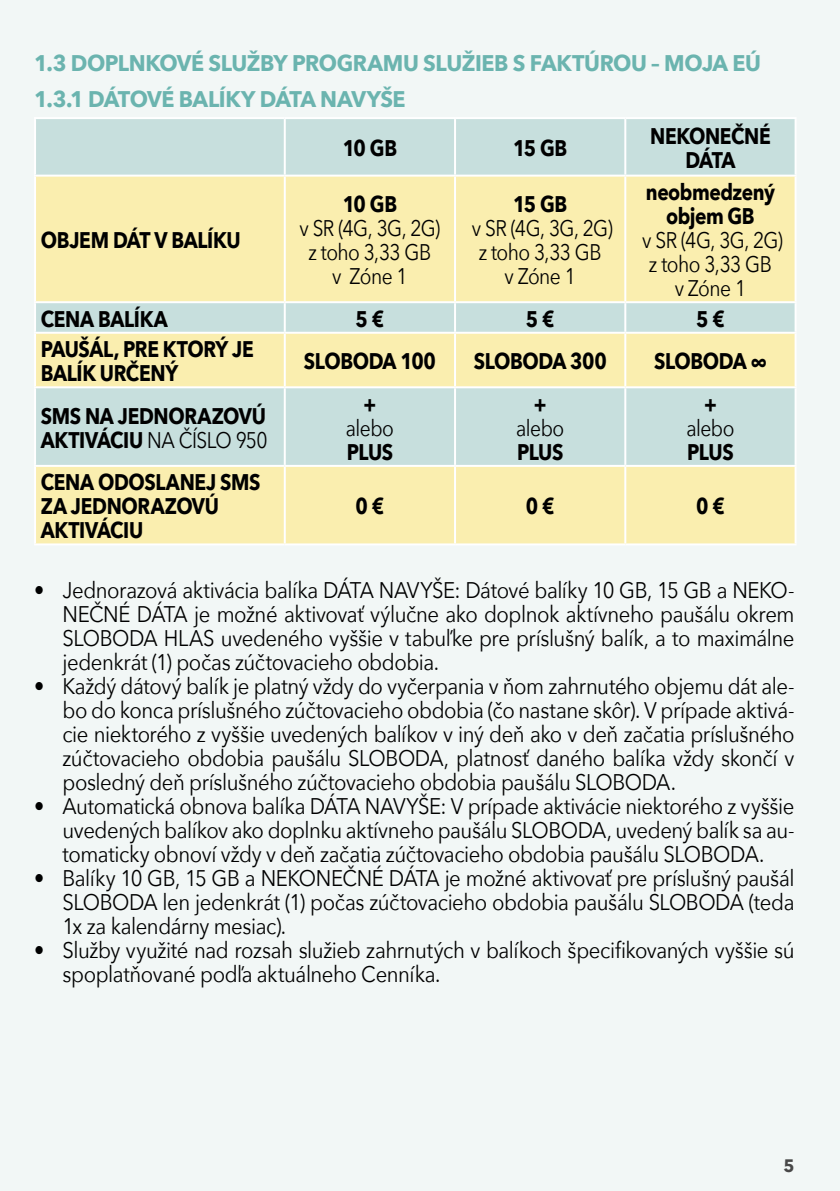
<style>
.page{position:relative;width:840px;height:1191px;background:#fff}
.page>*{position:absolute;margin:0;border:0;box-sizing:border-box;transform-origin:0 0}
.t1{font:22.6px/24px "Avenir Next";letter-spacing:-.025em;color:#000;text-align:justify;scale:.9 1}
.t2{font:700 22.6px/24px "Avenir Next";letter-spacing:-.02em;color:#000;scale:.85 1}
.t3{font:22.6px/24px "Avenir Next";letter-spacing:-.025em;color:#000;text-align:center;scale:.85 1}
.t4{font:700 22.6px/36px "Avenir Next";letter-spacing:-.02em;color:#6bb4af;scale:.95 1}
.t5{font:700 18px "Avenir Next";color:#484848;scale:.95 1}
.s1{font-weight:400}
</style>
<div class="page">
<div style="left:0;top:0;width:839px;height:1191px;background:#f2f7f6"></div>
<div style="left:36px;top:119px;width:758px;height:56px;background:#c7dfdd"></div>
<svg style="left:36px;top:177px;width:758px;height:366px;background:#ebe9bc"></svg>
<hr style="left:34px;top:117px;width:250px;height:2px;background:#fff">
<hr style="left:34px;top:119px;width:2px;height:56px;background:#fff">
<hr style="left:284px;top:117px;width:171px;height:2px;background:#fff">
<hr style="left:283px;top:119px;width:2px;height:56px;background:#fff">
<hr style="left:455px;top:117px;width:170px;height:2px;background:#fff">
<hr style="left:454px;top:119px;width:2px;height:56px;background:#fff">
<hr style="left:625px;top:117px;width:171px;height:2px;background:#fff">
<hr style="left:624px;top:119px;width:2px;height:56px;background:#fff">
<hr style="left:794px;top:119px;width:2px;height:56px;background:#fff">
<hr style="left:34px;top:175px;width:250px;height:2px;background:#fff">
<hr style="left:34px;top:177px;width:2px;height:124px;background:#fff">
<hr style="left:284px;top:175px;width:171px;height:2px;background:#fff">
<hr style="left:283px;top:177px;width:2px;height:124px;background:#fff">
<hr style="left:455px;top:175px;width:170px;height:2px;background:#fff">
<hr style="left:454px;top:177px;width:2px;height:124px;background:#fff">
<hr style="left:625px;top:175px;width:171px;height:2px;background:#fff">
<hr style="left:624px;top:177px;width:2px;height:124px;background:#fff">
<hr style="left:794px;top:177px;width:2px;height:124px;background:#fff">
<hr style="left:34px;top:301px;width:250px;height:2px;background:#fff">
<hr style="left:34px;top:303px;width:2px;height:29px;background:#fff">
<hr style="left:284px;top:301px;width:171px;height:2px;background:#fff">
<hr style="left:283px;top:303px;width:2px;height:29px;background:#fff">
<hr style="left:455px;top:301px;width:170px;height:2px;background:#fff">
<hr style="left:454px;top:303px;width:2px;height:29px;background:#fff">
<hr style="left:625px;top:301px;width:171px;height:2px;background:#fff">
<hr style="left:624px;top:303px;width:2px;height:29px;background:#fff">
<hr style="left:794px;top:303px;width:2px;height:29px;background:#fff">
<hr style="left:34px;top:332px;width:250px;height:2px;background:#fff">
<hr style="left:34px;top:334px;width:2px;height:52px;background:#fff">
<hr style="left:284px;top:332px;width:171px;height:2px;background:#fff">
<hr style="left:283px;top:334px;width:2px;height:52px;background:#fff">
<hr style="left:455px;top:332px;width:170px;height:2px;background:#fff">
<hr style="left:454px;top:334px;width:2px;height:52px;background:#fff">
<hr style="left:625px;top:332px;width:171px;height:2px;background:#fff">
<hr style="left:624px;top:334px;width:2px;height:52px;background:#fff">
<hr style="left:794px;top:334px;width:2px;height:52px;background:#fff">
<hr style="left:34px;top:386px;width:250px;height:2px;background:#fff">
<hr style="left:34px;top:388px;width:2px;height:77px;background:#fff">
<hr style="left:284px;top:386px;width:171px;height:2px;background:#fff">
<hr style="left:283px;top:388px;width:2px;height:77px;background:#fff">
<hr style="left:455px;top:386px;width:170px;height:2px;background:#fff">
<hr style="left:454px;top:388px;width:2px;height:77px;background:#fff">
<hr style="left:625px;top:386px;width:171px;height:2px;background:#fff">
<hr style="left:624px;top:388px;width:2px;height:77px;background:#fff">
<hr style="left:794px;top:388px;width:2px;height:77px;background:#fff">
<hr style="left:34px;top:465px;width:250px;height:2px;background:#fff">
<hr style="left:34px;top:467px;width:2px;height:76px;background:#fff">
<hr style="left:284px;top:465px;width:171px;height:2px;background:#fff">
<hr style="left:283px;top:467px;width:2px;height:76px;background:#fff">
<hr style="left:455px;top:465px;width:170px;height:2px;background:#fff">
<hr style="left:454px;top:467px;width:2px;height:76px;background:#fff">
<hr style="left:625px;top:465px;width:171px;height:2px;background:#fff">
<hr style="left:624px;top:467px;width:2px;height:76px;background:#fff">
<hr style="left:794px;top:467px;width:2px;height:76px;background:#fff">
<hr style="left:34px;top:543px;width:250px;height:2px;background:#fff">
<hr style="left:284px;top:543px;width:171px;height:2px;background:#fff">
<hr style="left:455px;top:543px;width:170px;height:2px;background:#fff">
<hr style="left:625px;top:543px;width:171px;height:2px;background:#fff">
<p class="t4" style="left:34px;top:45px;width:766px">1.3 DOPLNKOVÉ SLUŽBY PROGRAMU SLUŽIEB S FAKTÚROU – MOJA EÚ<br>1.3.1 DÁTOVÉ BALÍKY DÁTA NAVYŠE</p>
<p class="t2" style="left:342px;top:136px;width:66px">10 GB</p>
<p class="t2" style="left:512px;top:136px;width:65px">15 GB</p>
<p class="t2" style="left:649px;top:124px;width:143px;text-align:center">NEKONEČNÉ<br>DÁTA</p>
<p class="t2" style="left:41px;top:228px;width:236px">OBJEM DÁT V BALÍKU</p>
<p class="t2" style="left:342px;top:192px;width:66px">10 GB</p>
<p class="t3" style="left:299px;top:215px;width:167px">v SR (4G, 3G, 2G) z toho 3,33 GB<br>v Zóne 1</p>
<p class="t2" style="left:512px;top:192px;width:65px">15 GB</p>
<p class="t3" style="left:471px;top:215px;width:167px">v SR (4G, 3G, 2G) z toho 3,33 GB<br>v Zóne 1</p>
<p class="t2" style="left:645px;top:180px;width:153px;text-align:center">neobmedzený objem GB</p>
<p class="t3" style="left:641px;top:227px;width:167px">v SR (4G, 3G, 2G) z toho 3,33 GB<br>v Zóne 1</p>
<p class="t2" style="left:41px;top:306px;width:151px">CENA BALÍKA</p>
<p class="t2" style="left:355px;top:306px;width:35px">5 €</p>
<p class="t2" style="left:525px;top:306px;width:35px">5 €</p>
<p class="t2" style="left:695px;top:306px;width:35px">5 €</p>
<p class="t2" style="left:41px;top:337px;width:252px">PAUŠÁL, PRE KTORÝ JE<br>BALÍK URČENÝ</p>
<p class="t2" style="left:304px;top:349px;width:157px">SLOBODA 100</p>
<p class="t2" style="left:473px;top:349px;width:158px">SLOBODA 300</p>
<p class="t2" style="left:653px;top:349px;width:134px">SLOBODA ∞</p>
<p class="t2" style="left:41px;top:403px;width:268px">SMS NA JEDNORAZOVÚ<br>AKTIVÁCIU <span class="s1">NA ČÍSLO 950</span></p>
<p class="t2" style="left:363px;top:391px;width:17px">+</p>
<p class="t3" style="left:346px;top:415px;width:58px">alebo</p>
<p class="t2" style="left:346px;top:439px;width:56px">PLUS</p>
<p class="t2" style="left:533px;top:391px;width:17px">+</p>
<p class="t3" style="left:516px;top:415px;width:58px">alebo</p>
<p class="t2" style="left:516px;top:439px;width:56px">PLUS</p>
<p class="t2" style="left:703px;top:391px;width:17px">+</p>
<p class="t3" style="left:686px;top:415px;width:58px">alebo</p>
<p class="t2" style="left:687px;top:439px;width:56px">PLUS</p>
<p class="t2" style="left:41px;top:470px;width:260px">CENA ODOSLANEJ SMS<br>ZA JEDNORAZOVÚ<br>AKTIVÁCIU</p>
<p class="t2" style="left:355px;top:494px;width:35px">0 €</p>
<p class="t2" style="left:525px;top:494px;width:35px">0 €</p>
<p class="t2" style="left:695px;top:494px;width:35px">0 €</p>
<p class="t1" style="left:62px;top:577px;width:814px;text-indent:-28px">• Jednorazová aktivácia balíka DÁTA NAVYŠE: Dátové balíky 10 GB, 15 GB a NEKO-NEČNÉ DÁTA je možné aktivovať výlučne ako doplnok aktívneho paušálu okrem SLOBODA HLAS uvedeného vyššie v tabuľke pre príslušný balík, a to maximálne jedenkrát (1) počas zúčtovacieho obdobia.</p>
<p class="t1" style="left:62px;top:673px;width:814px;text-indent:-28px">• Každý dátový balík je platný vždy do vyčerpania v ňom zahrnutého objemu dát ale&shy;bo do konca príslušného zúčtovacieho obdobia (čo nastane skôr). V prípade aktivá&shy;cie niektorého z vyššie uvedených balíkov v iný deň ako v deň začatia príslušného zúčtovacieho obdobia paušálu SLOBODA, platnosť daného balíka vždy skončí v posledný deň príslušného zúčtovacieho obdobia paušálu SLOBODA.</p>
<p class="t1" style="left:62px;top:793px;width:814px;text-indent:-28px">• Automatická obnova balíka DÁTA NAVYŠE: V prípade aktivácie niektorého z vyššie uvedených balíkov ako doplnku aktívneho paušálu SLOBODA, uvedený balík sa au&shy;tomaticky obnoví vždy v deň začatia zúčtovacieho obdobia paušálu SLOBODA.</p>
<p class="t1" style="left:62px;top:865px;width:814px;text-indent:-28px">• Balíky 10 GB, 15 GB a NEKONEČNÉ DÁTA je možné aktivovať pre príslušný paušál SLOBODA len jedenkrát (1) počas zúčtovacieho obdobia paušálu SLOBODA (teda 1x za kalendárny mesiac).</p>
<p class="t1" style="left:62px;top:937px;width:814px;text-indent:-28px">• Služby využité nad rozsah služieb zahrnutých v balíkoch špecifikovaných vyššie sú spoplatňované podľa aktuálneho Cenníka.</p>
<p class="t5" style="left:783px;top:1150px;width:13px">5</p>
</div>
